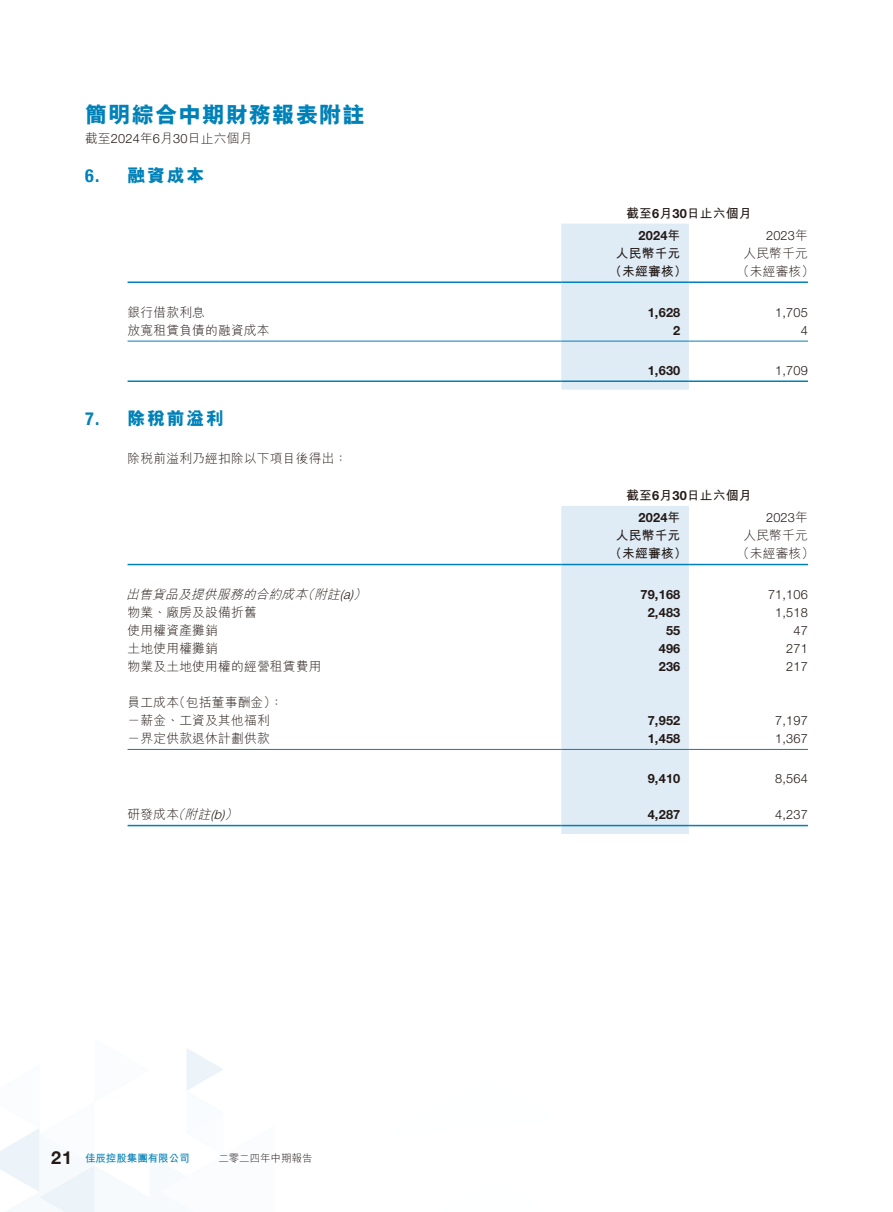
<style>
.page{position:relative;width:893px;height:1212px;background:#fff}
.page>*{position:absolute;margin:0;border:0;box-sizing:border-box;transform-origin:0 0}
.t1{font:800 22.5px "M Hei HK";letter-spacing:.04em;color:#0081b8}
.t2{font:800 18px "M Hei HK";letter-spacing:.09em;color:#0081b8}
.t3{font:700 condensed 18px "Helvetica Neue LT Std";color:#0081b8}
.t4{font:700 18px "Helvetica Neue LT Std";color:#231916}
.t5{font:300 12.75px "M Hei HK";letter-spacing:.015em;color:#231916}
.t6{font:300 12.75px "Helvetica Neue LT Std";letter-spacing:.015em;color:#231916}
.t7{font:700 12.75px "Helvetica Neue LT Std";letter-spacing:.015em;color:#231916}
.t8{font:700 12.75px "M Hei HK";letter-spacing:.015em;color:#231916}
.t9{font:italic 300 12.75px "M Hei HK";color:#231916}
.t10{font:italic 300 12.75px "Helvetica Neue LT Std";color:#231916}
.t11{font:700 10.5px "M Hei HK";letter-spacing:-.005em;color:#0081b8}
.t12{font:300 10.5px "M Hei HK";letter-spacing:-.005em;color:#231916}
.s1{font-family:"Helvetica Neue LT Std"}
.s2{font-family:"M Hei HK"}
.s3{font-style:italic}
</style>
<div class="page">
<div style="left:561px;top:224px;width:128px;height:166px;background:#dfebf5"></div>
<hr style="left:128px;top:281px;width:433px;height:2px;background:#0081b8">
<hr style="left:561px;top:281px;width:128px;height:2px;background:#0081b8">
<hr style="left:689px;top:281px;width:119px;height:2px;background:#0081b8">
<hr style="left:128px;top:341px;width:433px;height:1px;background:#0081b8">
<hr style="left:561px;top:341px;width:128px;height:1px;background:#0081b8">
<hr style="left:689px;top:341px;width:119px;height:1px;background:#0081b8">
<hr style="left:128px;top:380px;width:433px;height:2px;background:#0081b8">
<hr style="left:561px;top:380px;width:128px;height:2px;background:#0081b8">
<hr style="left:689px;top:380px;width:119px;height:2px;background:#0081b8">
<div style="left:561px;top:506px;width:128px;height:328px;background:#dfebf5"></div>
<hr style="left:128px;top:564px;width:433px;height:1px;background:#0081b8">
<hr style="left:561px;top:564px;width:128px;height:1px;background:#0081b8">
<hr style="left:689px;top:564px;width:119px;height:1px;background:#0081b8">
<hr style="left:128px;top:749px;width:433px;height:1px;background:#0081b8">
<hr style="left:561px;top:749px;width:128px;height:1px;background:#0081b8">
<hr style="left:689px;top:749px;width:119px;height:1px;background:#0081b8">
<hr style="left:128px;top:825px;width:433px;height:1px;background:#0081b8">
<hr style="left:561px;top:825px;width:128px;height:1px;background:#0081b8">
<hr style="left:689px;top:825px;width:119px;height:1px;background:#0081b8">
<h1 class="t1" style="left:85px;top:104px;width:281px">簡明綜合中期財務報表附註</h1>
<p class="t5" style="left:85px;top:132px;width:169px">截至<span class="s1">2024</span>年月<span class="s1">6 30</span>日止六個月</p>
<h2 class="t2" style="left:128px;top:166px;width:78px">融資成本</h2>
<h2 class="t3" style="left:85px;top:165px;width:16px">6.</h2>
<p class="t5" style="left:128px;top:305px;width:79px">銀行借款利息</p>
<p class="t5" style="left:128px;top:323px;width:144px">放寬租賃負債的融資成本</p>
<h2 class="t3" style="left:85px;top:408px;width:16px">7.</h2>
<h2 class="t2" style="left:128px;top:410px;width:98px">除稅前溢利</h2>
<p class="t5" style="left:128px;top:451px;width:221px">除稅前溢利乃經扣除以下項目後得出：</p>
<p class="t9" style="left:301px;top:588px;width:18px">（</p>
<p class="t10" style="left:340px;top:586px;width:31px"><span class="s2">(</span>(a(</p>
<p class="t9" style="left:126px;top:588px;width:218px">出售貨品及提供服務的合約成本附註</p>
<p class="t5" style="left:128px;top:606px;width:131px">物業、廠房及設備折舊</p>
<p class="t5" style="left:128px;top:624px;width:92px">使用權資產攤銷</p>
<p class="t5" style="left:128px;top:642px;width:92px">土地使用權攤銷</p>
<p class="t5" style="left:128px;top:660px;width:195px">物業及土地使用權的經營租賃費用</p>
<p class="t5" style="left:173px;top:696px;width:111px">（包括董事酬金：(</p>
<p class="t5" style="left:128px;top:696px;width:53px">員工成本</p>
<p class="t5" style="left:128px;top:714px;width:144px">－薪金、工資及其他福利</p>
<p class="t5" style="left:128px;top:732px;width:144px">－界定供款退休計劃供款</p>
<p class="t9" style="left:172px;top:808px;width:18px">（</p>
<p class="t10" style="left:210px;top:807px;width:32px"><span class="s2">(</span>(b(</p>
<p class="t5" style="left:128px;top:808px;width:88px">研發成本<span class="s3">附註</span></p>
<h2 class="t4" style="left:51px;top:1147px;width:22px">21</h2>
<p class="t11" style="left:85px;top:1151px;width:106px">佳辰控股集團有限公司</p>
<p class="t12" style="left:218px;top:1153px;width:96px">二零二四年中期報告</p>
<p class="t8" style="left:626px;top:204px;width:127px">截至月<span class="s1">6 30</span>日止六個月</p>
<p class="t7" style="left:638px;top:228px;width:43px">2024<span class="s2">年</span></p>
<p class="t6" style="left:766px;top:228px;width:43px">2023<span class="s2">年</span></p>
<p class="t8" style="left:616px;top:244px;width:66px">人民幣千元</p>
<p class="t5" style="left:743px;top:247px;width:66px">人民幣千元</p>
<p class="t8" style="left:609px;top:262px;width:79px">（未經審核）</p>
<p class="t5" style="left:737px;top:265px;width:79px">（未經審核(</p>
<p class="t7" style="left:648px;top:304px;width:34px">1,628</p>
<p class="t6" style="left:775px;top:304px;width:34px">1,705</p>
<p class="t7" style="left:673px;top:322px;width:9px">2</p>
<p class="t6" style="left:801px;top:322px;width:9px">4</p>
<p class="t7" style="left:648px;top:363px;width:34px">1,630</p>
<p class="t6" style="left:775px;top:363px;width:34px">1,709</p>
<p class="t8" style="left:626px;top:486px;width:127px">截至月<span class="s1">6 30</span>日止六個月</p>
<p class="t7" style="left:638px;top:510px;width:43px">2024<span class="s2">年</span></p>
<p class="t6" style="left:766px;top:510px;width:43px">2023<span class="s2">年</span></p>
<p class="t8" style="left:616px;top:526px;width:66px">人民幣千元</p>
<p class="t5" style="left:743px;top:529px;width:66px">人民幣千元</p>
<p class="t8" style="left:609px;top:544px;width:79px">（未經審核）</p>
<p class="t5" style="left:737px;top:547px;width:79px">（未經審核(</p>
<p class="t7" style="left:640px;top:586px;width:41px">79,168</p>
<p class="t6" style="left:768px;top:586px;width:41px">71,106</p>
<p class="t7" style="left:648px;top:604px;width:34px">2,483</p>
<p class="t6" style="left:775px;top:604px;width:34px">1,518</p>
<p class="t7" style="left:666px;top:622px;width:16px">55</p>
<p class="t6" style="left:794px;top:622px;width:16px">47</p>
<p class="t7" style="left:659px;top:640px;width:23px">496</p>
<p class="t6" style="left:786px;top:640px;width:23px">271</p>
<p class="t7" style="left:659px;top:658px;width:23px">236</p>
<p class="t6" style="left:786px;top:658px;width:23px">217</p>
<p class="t7" style="left:648px;top:712px;width:34px">7,952</p>
<p class="t6" style="left:775px;top:712px;width:34px">7,197</p>
<p class="t7" style="left:648px;top:730px;width:34px">1,458</p>
<p class="t6" style="left:775px;top:730px;width:34px">1,367</p>
<p class="t7" style="left:648px;top:771px;width:34px">9,410</p>
<p class="t6" style="left:775px;top:771px;width:34px">8,564</p>
<p class="t7" style="left:648px;top:807px;width:34px">4,287</p>
<p class="t6" style="left:775px;top:807px;width:34px">4,237</p>
</div>
